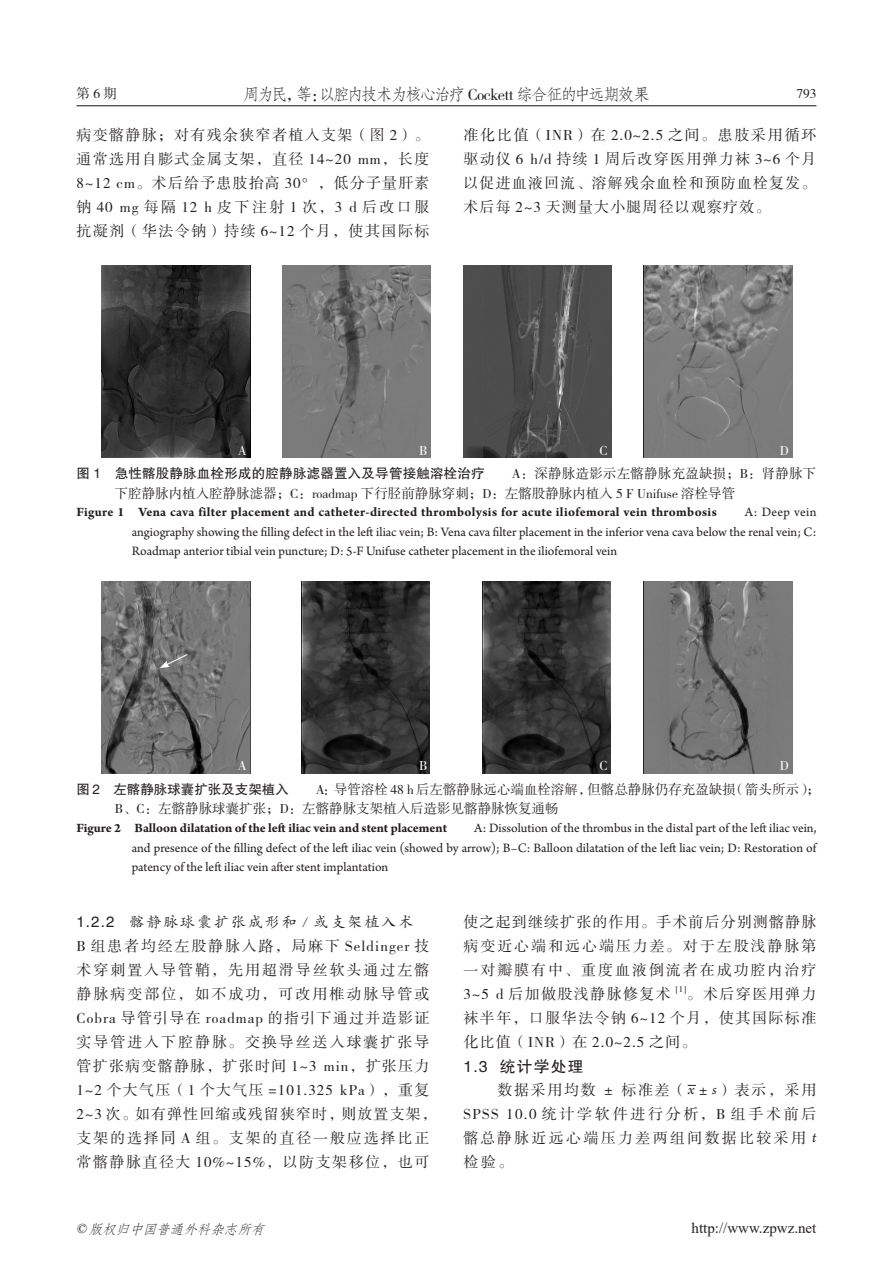
<style>
.page{position:relative;width:893px;height:1263px;background:#fff}
.page>*{position:absolute;margin:0;border:0;box-sizing:border-box;transform-origin:0 0}
.t1{font:16.5px "FZFSK GBK1 0";letter-spacing:-.125em;color:#231f20}
.t2{font:15.75px "FZHTK GBK1 0";letter-spacing:.075em;color:#231f20}
.t3{font:15px/24px "FZSSK GBK1 0";letter-spacing:.1em;color:#231f20;text-align:justify}
.t4{font:15px "FZKTK GBK1 0";letter-spacing:.13em;color:#231f20}
.t5{font:15px "Times New Roman";color:#231f20}
.t6{font:13.5px/19.5px "Arno Pro";color:#231f20;text-align:justify}
.t7{font:13.5px/19.5px "FZSSK GBK1 0";color:#231f20}
.t8{font:13.5px "FZHTK GBK1 0";letter-spacing:.015em;color:#231f20}
.t9{font:italic 13.5px "FZFSK GBK1 0";color:#231f20}
.t10{font:13.5px "FZSSK GBK1 0";color:#fff}
.t11{font:8.7px "FZSSK GBK1 0";color:#231f20}
.s1{font-family:"FZSSK GBK1 0"}
.s2{font-weight:700}
.s3{font-family:"FZHTK GBK1 0"}
.s4{font-family:"Arno Pro";font-style:italic}
.s5{font-family:"Times New Roman"}
</style>
<div class="page">
<hr style="left:77px;top:105px;width:739px;height:1px;background:#231f20">
<img style="left:101px;top:265px;width:149px;height:193px">
<img style="left:282px;top:265px;width:149px;height:193px">
<img style="left:463px;top:265px;width:149px;height:193px">
<img style="left:644px;top:265px;width:148px;height:193px">
<img style="left:302px;top:581px;width:127px;height:193px">
<img style="left:483px;top:581px;width:127px;height:193px">
<img style="left:101px;top:581px;width:149px;height:193px">
<img style="left:644px;top:581px;width:148px;height:193px">
<svg style="left:160px;top:653px;width:28px;height:15px"></svg>
<p class="t7" style="left:77px;top:85px;width:42px">第6期</p>
<p class="t1" style="left:243px;top:85px;width:408px">周为民，等：以腔内技术为核心治疗 <span class="s1">Cockett</span> 综合征的中远期效果</p>
<p class="t7" style="left:796px;top:85px;width:22px">793</p>
<p class="t3" style="left:77px;top:124px;width:354px">病变髂静脉；对有残余狭窄者植入支架（图 2）。通常选用自膨式金属支架，直径 14~20 mm，长度8~12 cm。术后给予患肢抬高 30°，低分子量肝素钠 40 mg 每隔 12 h 皮下注射 1 次，3 d 后改口服抗凝剂（华法令钠）持续 6~12 个月，使其国际标</p>
<p class="t3" style="left:463px;top:124px;width:354px">准化比值（INR）在 2.0~2.5 之间。患肢采用循环驱动仪 6 h/d 持续 1 周后改穿医用弹力袜 3~6 个月以促进血液回流、溶解残余血栓和预防血栓复发。术后每 2~3 天测量大小腿周径以观察疗效。</p>
<p class="t10" style="left:238px;top:443px;width:10px">A</p>
<p class="t10" style="left:419px;top:443px;width:10px">B</p>
<p class="t10" style="left:599px;top:443px;width:10px">C</p>
<p class="t10" style="left:780px;top:443px;width:10px">D</p>
<p class="t8" style="left:77px;top:466px;width:741px">图 1　急性髂股静脉血栓形成的腔静脉滤器置入及导管接触溶栓治疗　　<span class="s1">A：深静脉造影示左髂静脉充盈缺损；B：肾静脉下</span></p>
<p class="t7" style="left:115px;top:484px;width:622px">下腔静脉内植入腔静脉滤器；C：roadmap 下行胫前静脉穿刺；D：左髂股静脉内植入 5 F Unifuse 溶栓导管</p>
<p class="t6" style="left:132px;top:503px;width:686px;text-indent:-55px"><span class="s2">Figure 1 Vena cava filter placement and catheter-directed thrombolysis for acute iliofemoral vein thrombosis</span><span class="s3">　　</span>A: Deep vein angiography showing the filling defect in the left iliac vein; B: Vena cava filter placement in the inferior vena cava below the renal vein; C:<br>Roadmap anterior tibial vein puncture; D: 5-F Unifuse catheter placement in the iliofemoral vein</p>
<p class="t10" style="left:238px;top:758px;width:10px">A</p>
<p class="t10" style="left:419px;top:758px;width:10px">B</p>
<p class="t10" style="left:599px;top:758px;width:10px">C</p>
<p class="t10" style="left:780px;top:758px;width:10px">D</p>
<p class="t7" style="left:115px;top:780px;width:706px;text-indent:-38px"><span class="s3">图 2　左髂静脉球囊扩张及支架植入　　</span>A：导管溶栓 48 h 后左髂静脉远心端血栓溶解，但髂总静脉仍存充盈缺损（箭头所示）；<br>B、C：左髂静脉球囊扩张；D：左髂静脉支架植入后造影见髂静脉恢复通畅</p>
<p class="t6" style="left:132px;top:819px;width:686px;text-indent:-55px"><span class="s2">Figure 2 Balloon dilatation of the left iliac vein and stent placement</span><span class="s3">　　</span>A: Dissolution of the thrombus in the distal part of the left iliac vein, and presence of the filling defect of the left iliac vein (showed by arrow); B–C: Balloon dilatation of the left liac vein; D: Restoration of patency of the left iliac vein after stent implantation</p>
<p class="t4" style="left:77px;top:914px;width:338px"><span class="s3">1.2.2</span> 髂静脉球囊扩张成形和 / 或支架植入术</p>
<p class="t3" style="left:77px;top:935px;width:362px;text-align:left">B 组患者均经左股静脉入路，局麻下 Seldinger 技术穿刺置入导管鞘，先用超滑导丝软头通过左髂静脉病变部位，如不成功，可改用椎动脉导管或<br>Cobra 导管引导在 roadmap 的指引下通过并造影证实导管进入下腔静脉。交换导丝送入球囊扩张导管扩张病变髂静脉，扩张时间 1~3 min，扩张压力<br>1~2 个大气压（1 个大气压 =101.325 kPa），重复<br>2~3 次。如有弹性回缩或残留狭窄时，则放置支架，支架的选择同 A 组。支架的直径一般应选择比正常髂静脉直径大 10%~15%，以防支架移位，也可</p>
<p class="t3" style="left:463px;top:911px;width:354px">使之起到继续扩张的作用。手术前后分别测髂静脉病变近心端和远心端压力差。对于左股浅静脉第一对瓣膜有中、重度血液倒流者在成功腔内治疗3~5 d 后加做股浅静脉修复术</p>
<p class="t11" style="left:676px;top:984px;width:12px">[1]</p>
<p class="t3" style="left:463px;top:983px;width:354px;text-indent:223px">。术后穿医用弹力袜半年，口服华法令钠 6~12 个月，使其国际标准化比值（INR）在 2.0~2.5 之间。</p>
<p class="t2" style="left:463px;top:1058px;width:121px">1.3 统计学处理</p>
<p class="t3" style="left:463px;top:1079px;width:354px;text-indent:34px">数据采用均数 ± 标准差（<span class="s4">x</span>±<span class="s4">s</span>）表示，采用SPSS 10.0 统计学软件进行分析，B 组手术前后髂总静脉近远心端压力差两组间数据比较采用 <span class="s4">t</span>检验。</p>
<p class="t9" style="left:76px;top:1221px;width:194px"><span class="s5">©</span> 版权归中国普通外科杂志所有</p>
<p class="t5" style="left:692px;top:1217px;width:126px">http://www.zpwz.net</p>
</div>
